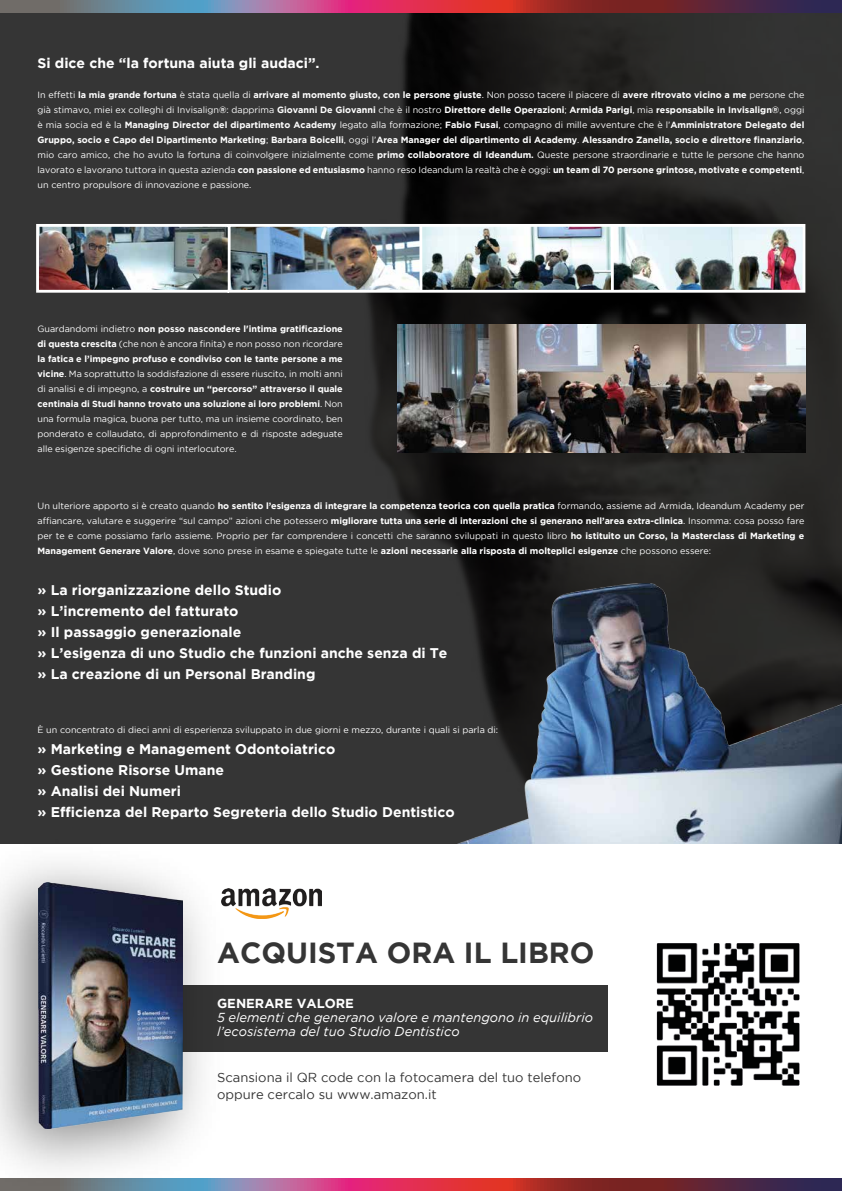
<style>
.page{position:relative;width:842px;height:1191px;background:#fff}
.page>*{position:absolute;margin:0;border:0;box-sizing:border-box;transform-origin:0 0}
.t1{font:700 29px "Gotham";color:#353535}
.t2{font:700 14px/21px "Gotham";color:#fff}
.t3{font:italic 13px/14px "Gotham";color:#fff}
.t4{font:13px/17px "Gotham";color:#353535}
.t5{font:700 13px "Gotham";color:#fff}
.t6{font:9px/15px "Gotham";color:#fff;text-align:justify}
.t7{font:700 9px/15px "Gotham";color:#fff;text-align:justify}
.s1{font-weight:400}
.s2{font-weight:700}
</style>
<div class="page">
<img style="left:0;top:12px;width:842px;height:832px">
<svg style="left:0;top:0;width:842px;height:12px;background:#8c4b62"></svg>
<img style="left:35px;top:222px;width:772px;height:72px">
<hr style="left:419px;top:225px;width:3px;height:66px;background:#fff">
<hr style="left:611px;top:225px;width:3px;height:66px;background:#fff">
<img style="left:398px;top:325px;width:407px;height:128px">
<img style="left:455px;top:583px;width:387px;height:261px">
<svg style="left:245px;top:1178px;width:597px;height:13px;background:#9a324c"></svg>
<img style="left:245px;top:888px;width:77px;height:30px">
<div style="left:139px;top:985px;width:469px;height:66px;background:#353535"></div>
<img style="left:0;top:817px;width:245px;height:374px">
<img style="left:38px;top:882px;width:144px;height:247px">
<img style="left:656px;top:943px;width:144px;height:143px">
<h2 class="t2" style="left:38px;top:52px;width:284px">Si dice che “la fortuna aiuta gli audaci”.</h2>
<p class="t7" style="left:38px;top:87px;width:768px"><span class="s1">In effetti</span> la mia grande fortuna <span class="s1">è stata quella di</span> arrivare al momento giusto, con le persone giuste<span class="s1">. Non posso tacere il piacere di</span> avere ritrovato vicino a me <span class="s1">persone che già stimavo, miei ex colleghi di Invisalign</span>®<span class="s1">: dapprima</span> Giovanni De Giovanni <span class="s1">che è il nostro</span> Direttore delle Operazioni<span class="s1">;</span> Armida Parigi<span class="s1">, mia</span> responsabile in Invisalign®<span class="s1">, oggi è mia socia ed è la</span> Managing Director del dipartimento Academy <span class="s1">legato alla formazione;</span> Fabio Fusai<span class="s1">, compagno di mille avventure che è l’</span>Amministratore Delegato del Gruppo, socio e Capo del Dipartimento Marketing<span class="s1">;</span> Barbara Boicelli<span class="s1">, oggi l’</span>Area Manager del dipartimento di Academy<span class="s1">.</span> Alessandro Zanella, socio e direttore finanziario<span class="s1">, mio caro amico, che ho avuto la fortuna di coinvolgere inizialmente come</span> primo collaboratore di Ideandum. <span class="s1">Queste persone straordinarie e tutte le persone che hanno lavorato e lavorano tuttora in questa azienda</span> con passione ed entusiasmo <span class="s1">hanno reso Ideandum la realtà che è oggi:</span> un team di 70 persone grintose, motivate e competenti<span class="s1">, un centro propulsore di innovazione e passione.</span></p>
<p class="t6" style="left:38px;top:321px;width:307px">Guardandomi indietro <span class="s2">non posso nascondere l'intima gratificazione di questa crescita</span> (che non è ancora finita) e non posso non ricordare <span class="s2">la fatica e l’impegno profuso e condiviso con le tante persone a me vicine</span>. Ma soprattutto la soddisfazione di essere riuscito, in molti anni di analisi e di impegno, a <span class="s2">costruire un “percorso” attraverso il quale centinaia di Studi hanno trovato una soluzione ai loro problemi</span>. Non una formula magica, buona per tutto, ma un insieme coordinato, ben ponderato e collaudato, di approfondimento e di risposte adeguate alle esigenze specifiche di ogni interlocutore.</p>
<p class="t6" style="left:38px;top:498px;width:768px">Un ulteriore apporto si è creato quando <span class="s2">ho sentito l’esigenza di integrare la competenza teorica con quella pratica</span> formando, assieme ad Armida, Ideandum Academy per affiancare, valutare e suggerire “sul campo” azioni che potessero <span class="s2">migliorare tutta una serie di interazioni che si generano nell’area extra-clinica</span>. Insomma: cosa posso fare per te e come possiamo farlo assieme. Proprio per far comprendere i concetti che saranno sviluppati in questo libro <span class="s2">ho istituito un Corso, la Masterclass di Marketing e Management Generare Valore</span>, dove sono prese in esame e spiegate tutte le <span class="s2">azioni necessarie alla risposta di molteplici esigenze</span> che possono essere:</p>
<h2 class="t2" style="left:38px;top:579px;width:411px">» La riorganizzazione dello Studio<br>» L’incremento del fatturato<br>» Il passaggio generazionale<br>» L’esigenza di uno Studio che funzioni anche senza di Te » La creazione di un Personal Branding</h2>
<p class="t6" style="left:38px;top:722px;width:462px">È un concentrato di dieci anni di esperienza sviluppato in due giorni e mezzo, durante i quali si parla di:</p>
<h2 class="t2" style="left:38px;top:738px;width:419px">» Marketing e Management Odontoiatrico<br>» Gestione Risorse Umane<br>» Analisi dei Numeri<br>» Efficienza del Reparto Segreteria dello Studio Dentistico</h2>
<h1 class="t1" style="left:217px;top:935px;width:379px">ACQUISTA ORA IL LIBRO</h1>
<h3 class="t5" style="left:217px;top:996px;width:138px">GENERARE VALORE</h3>
<h3 class="t3" style="left:217px;top:1010px;width:377px">5 elementi che generano valore e mantengono in equilibrio l’ecosistema del tuo Studio Dentistico</h3>
<h3 class="t4" style="left:217px;top:1068px;width:366px">Scansiona il QR code con la fotocamera del tuo telefono oppure cercalo su www.amazon.it</h3>
</div>
